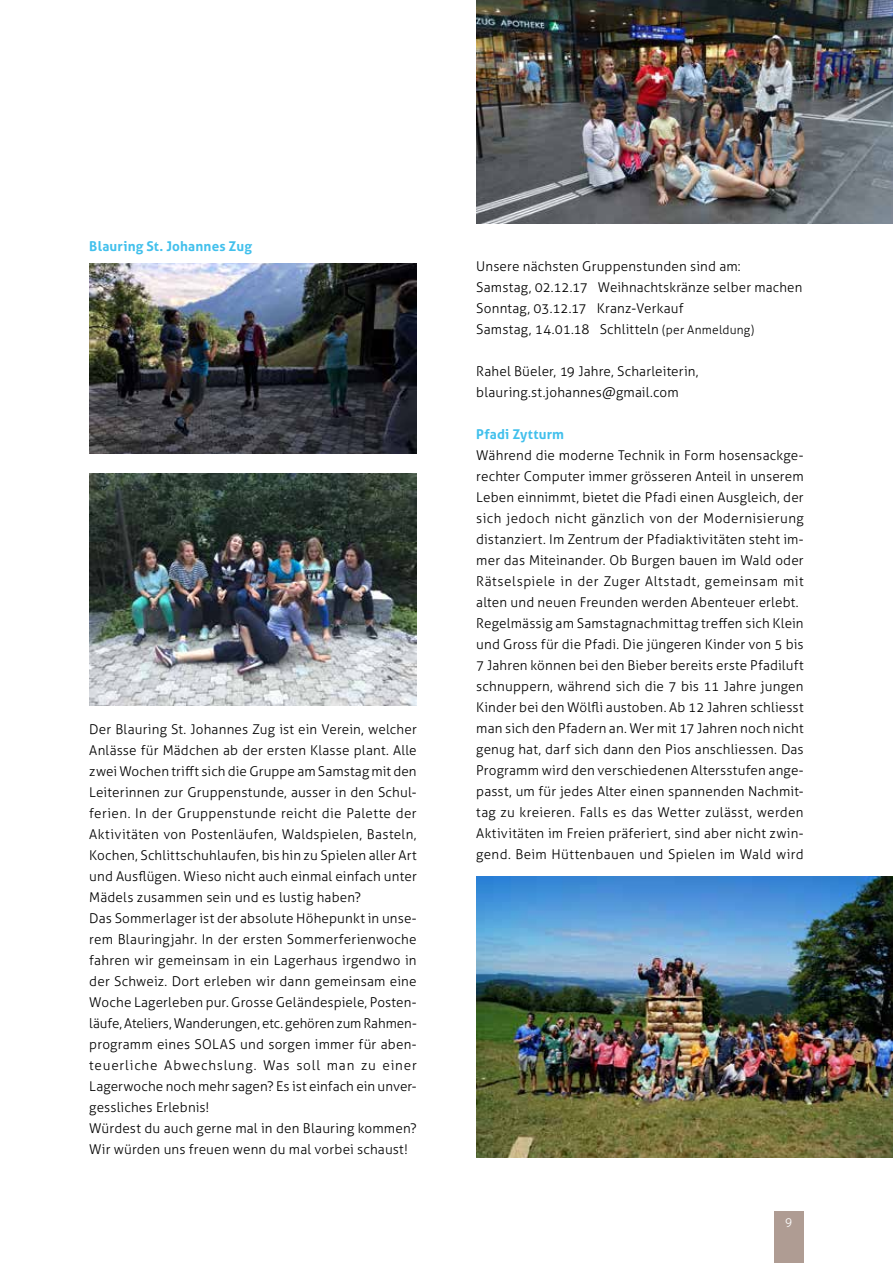
<style>
.page{position:relative;width:893px;height:1263px;background:#fff}
.page>*{position:absolute;margin:0;border:0;box-sizing:border-box;transform-origin:0 0}
.t1{font:300 13.5px/21px "Aller";letter-spacing:.015em;color:#000}
.t2{font:700 13.5px "Aller";letter-spacing:.015em;color:#42c0ec}
.t3{font:300 12px "Aller";color:#fff}
.s1{font-size:12px}
</style>
<div class="page">
<div style="left:774px;top:1211px;width:29px;height:52px;background:#af9c93"></div>
<img style="left:476px;top:0;width:417px;height:223px">
<img style="left:89px;top:263px;width:328px;height:191px">
<img style="left:89px;top:474px;width:328px;height:231px">
<img style="left:476px;top:876px;width:417px;height:282px">
<p class="t2" style="left:89px;top:237px;width:164px">Blauring St. Johannes Zug</p>
<p class="t1" style="left:89px;top:718px;width:329px">Der Blauring St. Johannes Zug ist ein Verein, welcher Anlässe für Mädchen ab der ersten Klasse plant. Alle zwei Wochen trifft sich die Gruppe am Samstag mit den Leiterinnen zur Gruppenstunde, ausser in den Schul&shy;ferien. In der Gruppenstunde reicht die Palette der Aktivitäten von Postenläufen, Waldspielen, Basteln, Kochen, Schlittschuhlaufen, bis hin zu Spielen aller Art und Ausflügen. Wieso nicht auch einmal einfach unter Mädels zusammen sein und es lustig haben?<br>Das Sommerlager ist der absolute Höhepunkt in unse&shy;rem Blauringjahr. In der ersten Sommerferienwoche fahren wir gemeinsam in ein Lagerhaus irgendwo in der Schweiz. Dort erleben wir dann gemeinsam eine Woche Lagerleben pur. Grosse Geländespiele, Posten&shy;läufe, Ateliers, Wanderungen, etc. gehören zum Rahmen&shy;programm eines SOLAS und sorgen immer für aben&shy;teuerliche Abwechslung. Was soll man zu einer Lagerwoche noch mehr sagen? Es ist einfach ein unver&shy;gessliches Erlebnis!<br>Würdest du auch gerne mal in den Blauring kommen?<br>Wir würden uns freuen wenn du mal vorbei schaust!</p>
<p class="t1" style="left:476px;top:256px;width:328px">Unsere nächsten Gruppenstunden sind am:<br>Samstag, 02.12.17 Weihnachtskränze selber machen Sonntag, 03.12.17 Kranz-Verkauf<br>Samstag, 14.01.18 Schlitteln <span class="s1">(per Anmeldung)</span></p>
<p class="t1" style="left:476px;top:361px;width:224px">Rahel Büeler, 19 Jahre, Scharleiterin, blauring.st.johannes@gmail.com</p>
<p class="t2" style="left:476px;top:426px;width:89px">Pfadi Zytturm</p>
<p class="t1" style="left:476px;top:445px;width:329px">Während die moderne Technik in Form hosensackge&shy;rechter Computer immer grösseren Anteil in unserem Leben einnimmt, bietet die Pfadi einen Ausgleich, der sich jedoch nicht gänzlich von der Modernisierung distanziert. Im Zentrum der Pfadiaktivitäten steht im&shy;mer das Miteinander. Ob Burgen bauen im Wald oder Rätselspiele in der Zuger Altstadt, gemeinsam mit alten und neuen Freunden werden Abenteuer erlebt.<br>Regelmässig am Samstagnachmittag treffen sich Klein und Gross für die Pfadi. Die jüngeren Kinder von 5 bis 7 Jahren können bei den Bieber bereits erste Pfadiluft schnuppern, während sich die 7 bis 11 Jahre jungen Kinder bei den Wölfli austoben. Ab 12 Jahren schliesst man sich den Pfadern an. Wer mit 17 Jahren noch nicht genug hat, darf sich dann den Pios anschliessen. Das Programm wird den verschiedenen Altersstufen ange&shy;passt, um für jedes Alter einen spannenden Nachmit&shy;tag zu kreieren. Falls es das Wetter zulässt, werden Aktivitäten im Freien präferiert, sind aber nicht zwin&shy;gend. Beim Hüttenbauen und Spielen im Wald wird</p>
<p class="t3" style="left:785px;top:1214px;width:9px">9</p>
</div>
